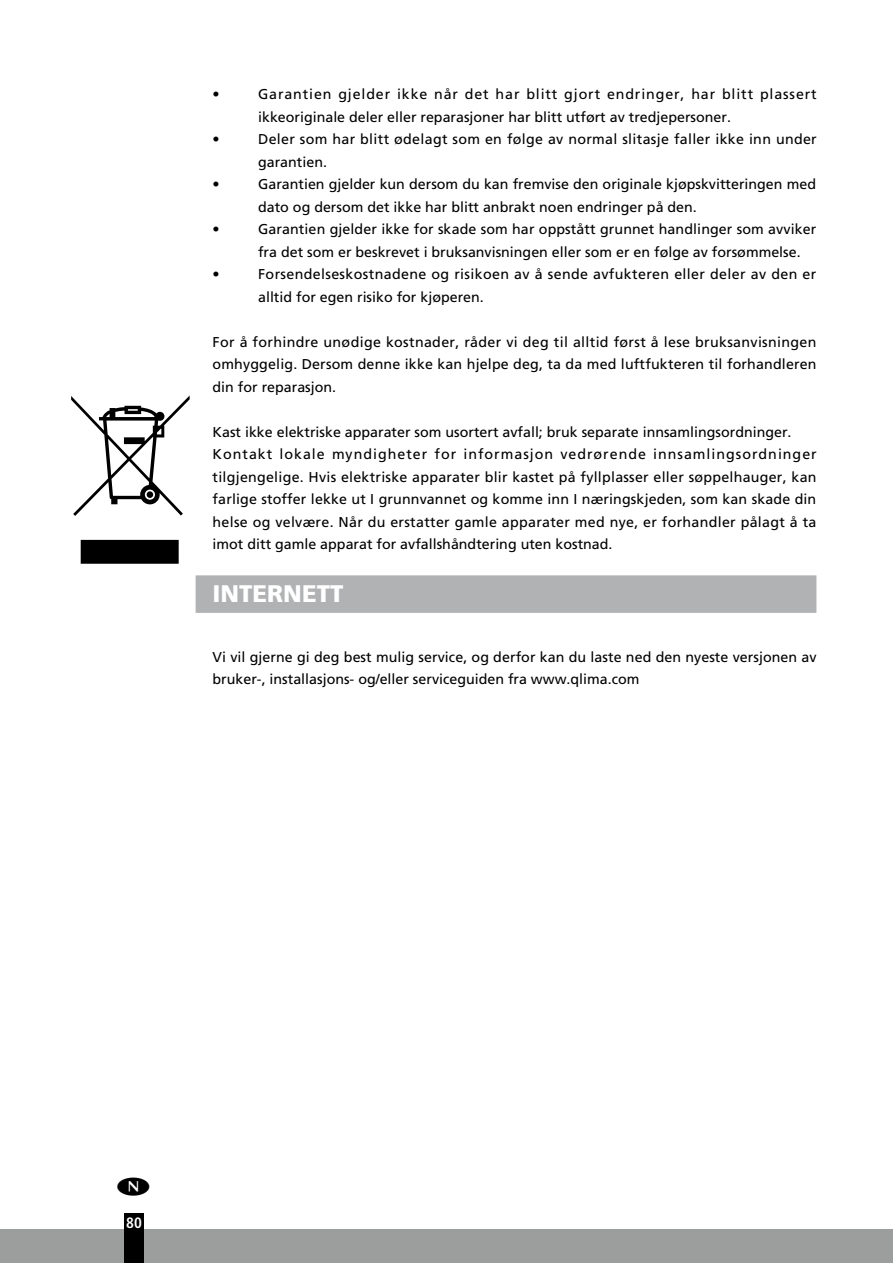
<style>
.page{position:relative;width:893px;height:1263px;background:#fff}
.page>*{position:absolute;margin:0;border:0;box-sizing:border-box;transform-origin:0 0}
.t1{font:900 24px "Frutiger LT Std";color:#fff}
.t2{font:700 condensed 15px "Frutiger LT Std";color:#fff}
.t3{font:14.25px/22.5px "Frutiger LT Std";letter-spacing:.005em;color:#000}
.t4{font:14.25px/22.5px "Frutiger LT Std";letter-spacing:.025em;color:#000}
</style>
<div class="page">
<div style="left:0;top:1229px;width:893px;height:34px;background:#9c9d9d"></div>
<div style="left:124px;top:1213px;width:20px;height:50px;background:#000"></div>
<div style="left:196px;top:575px;width:620px;height:38px;background:#b1b2b3"></div>
<svg style="left:71px;top:395px;width:119px;height:169px"></svg>
<p class="t3" style="left:213px;top:83px;width:9px">•</p>
<p class="t3" style="left:258px;top:83px;width:560px">Garantien gjelder ikke når det har blitt gjort endringer, har blitt plassert ikkeoriginale deler eller reparasjoner har blitt utført av tredjepersoner.</p>
<p class="t3" style="left:213px;top:128px;width:9px">•</p>
<p class="t3" style="left:258px;top:128px;width:560px">Deler som har blitt ødelagt som en følge av normal slitasje faller ikke inn under garantien.</p>
<p class="t3" style="left:213px;top:173px;width:9px">•</p>
<p class="t3" style="left:258px;top:173px;width:559px">Garantien gjelder kun dersom du kan fremvise den originale kjøpskvitteringen med dato og dersom det ikke har blitt anbrakt noen endringer på den.</p>
<p class="t3" style="left:213px;top:218px;width:9px">•</p>
<p class="t3" style="left:258px;top:218px;width:560px">Garantien gjelder ikke for skade som har oppstått grunnet handlinger som avviker fra det som er beskrevet i bruksanvisningen eller som er en følge av forsømmelse.</p>
<p class="t3" style="left:213px;top:263px;width:9px">•</p>
<p class="t4" style="left:258px;top:263px;width:560px">Forsendelseskostnadene og risikoen av å sende avfukteren eller deler av den er alltid for egen risiko for kjøperen.</p>
<p class="t3" style="left:213px;top:330px;width:605px;text-align:justify">For å forhindre unødige kostnader, råder vi deg til alltid først å lese bruksanvisningen omhyggelig. Dersom denne ikke kan hjelpe deg, ta da med luftfukteren til forhandleren din for reparasjon.</p>
<p class="t3" style="left:213px;top:420px;width:606px">Kast ikke elektriske apparater som usortert avfall; bruk separate innsamlingsordninger.<br>Kontakt lokale myndigheter for informasjon vedrørende innsamlingsordninger tilgjengelige. Hvis elektriske apparater blir kastet på fyllplasser eller søppelhauger, kan farlige stoffer lekke ut I grunnvannet og komme inn I næringskjeden, som kan skade din helse og velvære. Når du erstatter gamle apparater med nye, er forhandler pålagt å ta imot ditt gamle apparat for avfallshåndtering uten kostnad.</p>
<h1 class="t1" style="left:213px;top:579px;width:132px">INTERNETT</h1>
<p class="t3" style="left:213px;top:645px;width:606px">Vi vil gjerne gi deg best mulig service, og derfor kan du laste ned den nyeste versjonen av bruker-, installasjons- og/eller serviceguiden fra www.qlima.com</p>
<p class="t2" style="left:126px;top:1214px;width:17px">80</p>
</div>
